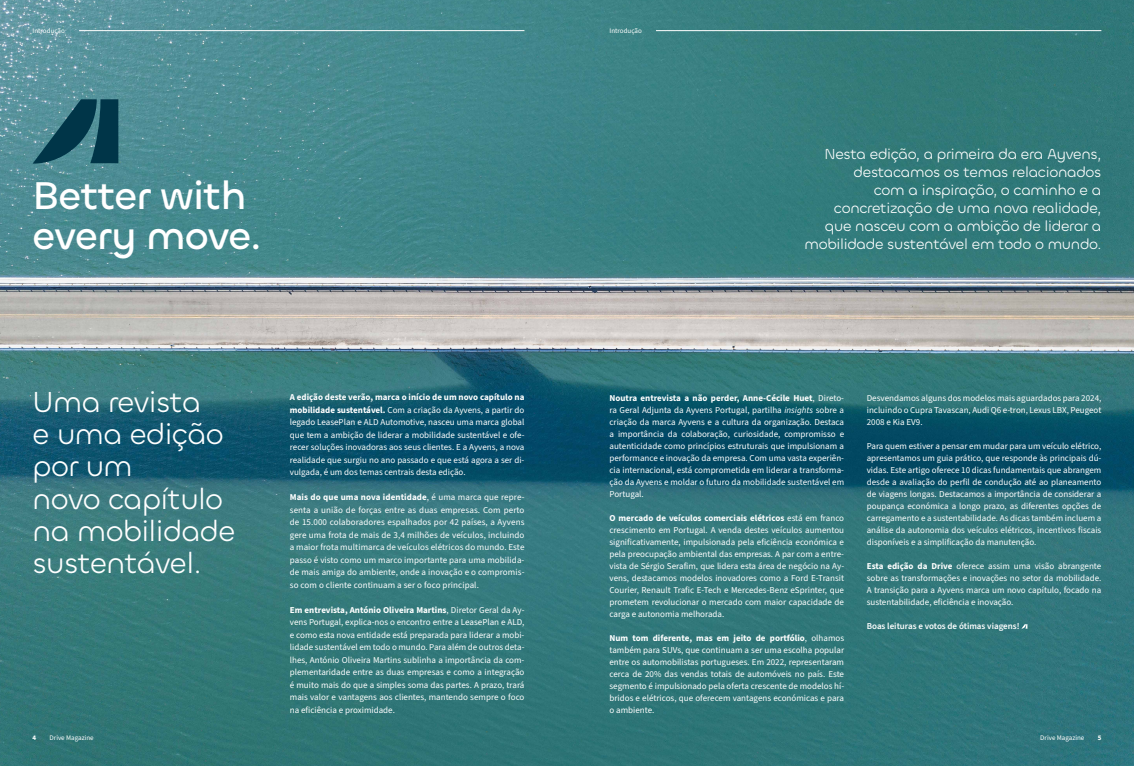
<style>
.page{position:relative;width:1134px;height:766px;background:#fff}
.page>*{position:absolute;margin:0;border:0;box-sizing:border-box;transform-origin:0 0}
.t1{font:500 40px/40px "Chillax";letter-spacing:-.02em;color:#fff}
.t2{font:30px/32px "Chillax";letter-spacing:-.02em;color:#fff}
.t3{font:15px/18px "Chillax";letter-spacing:-.02em;color:#fff;text-align:right}
.t4{font:9px/12px "Source Sans 3";color:#fff;text-align:justify}
.t5{font:600 9px "Source Sans 3";color:#fff}
.t6{font:7px "Source Sans 3";color:#fff}
.t7{font:700 7px "Source Sans 3";color:#fff}
.s1{font-weight:700}
.s2{font-style:italic}
</style>
<div class="page">
<img style="left:0;top:0;width:1134px;height:765px">
<hr style="left:656px;top:30px;width:445px;height:1px;background:#fff">
<hr style="left:79px;top:30px;width:445px;height:1px;background:#fff">
<svg style="left:33px;top:99px;width:85px;height:64px"></svg>
<svg style="left:1021px;top:624px;width:6px;height:4px"></svg>
<p class="t6" style="left:33px;top:26px;width:34px">Introdução</p>
<p class="t6" style="left:609px;top:26px;width:34px">Introdução</p>
<h1 class="t1" style="left:33px;top:176px;width:231px">Better with every move.</h1>
<h3 class="t3" style="left:804px;top:145px;width:298px">Nesta edição, a primeira da era Ayvens, destacamos os temas relacionados<br>com a inspiração, o caminho e a concretização de uma nova realidade, que nasceu com a ambição de liderar a mobilidade sustentável em todo o mundo.</h3>
<h2 class="t2" style="left:33px;top:386px;width:204px">Uma revista<br>e uma edição por um<br>novo capítulo na mobilidade sustentável.</h2>
<p class="t4" style="left:290px;top:391px;width:236px;line-height:12.5px"><span class="s1">A edição deste verão, marca o início de um novo capítulo na mobilidade sustentável.</span> Com a criação da Ayvens, a partir do legado LeasePlan e ALD Automotive, nasceu uma marca global que tem a ambição de liderar a mobilidade sustentável e ofe&shy;recer soluções inovadoras aos seus clientes. E a Ayvens, a nova realidade que surgiu no ano passado e que está agora a ser di&shy;vulgada, é um dos temas centrais desta edição.</p>
<p class="t4" style="left:290px;top:491px;width:236px;line-height:12.5px"><span class="s1">Mais do que uma nova identidade</span>, é uma marca que repre&shy;senta a união de forças entre as duas empresas. Com perto de 15.000 colaboradores espalhados por 42 países, a Ayvens gere uma frota de mais de 3,4 milhões de veículos, incluindo a maior frota multimarca de veículos elétricos do mundo. Este passo é visto como um marco importante para uma mobilida&shy;de mais amiga do ambiente, onde a inovação e o compromis&shy;so com o cliente continuam a ser o foco principal.</p>
<p class="t4" style="left:290px;top:603px;width:236px;line-height:12.5px"><span class="s1">Em entrevista, António Oliveira Martins</span>, Diretor Geral da Ay&shy;vens Portugal, explica-nos o encontro entre a LeasePlan e ALD, e como esta nova entidade está preparada para liderar a mobi&shy;lidade sustentável em todo o mundo. Para além de outros deta&shy;lhes, António Oliveira Martins sublinha a importância da com&shy;plementaridade entre as duas empresas e como a integração é muito mais do que a simples soma das partes. A prazo, trará mais valor e vantagens aos clientes, mantendo sempre o foco na eficiência e proximidade.</p>
<p class="t4" style="left:609px;top:391px;width:236px"><span class="s1">Noutra entrevista a não perder, Anne-Cécile Huet</span>, Direto&shy;ra Geral Adjunta da Ayvens Portugal, partilha <span class="s2">insights</span> sobre a criação da marca Ayvens e a cultura da organização. Destaca a importância da colaboração, curiosidade, compromisso e autenticidade como princípios estruturais que impulsionam a performance e inovação da empresa. Com uma vasta experiên&shy;cia internacional, está comprometida em liderar a transforma&shy;ção da Ayvens e moldar o futuro da mobilidade sustentável em Portugal.</p>
<p class="t4" style="left:609px;top:511px;width:236px"><span class="s1">O mercado de veículos comerciais elétricos</span> está em franco crescimento em Portugal. A venda destes veículos aumentou significativamente, impulsionada pela eficiência económica e pela preocupação ambiental das empresas. A par com a entre&shy;vista de Sérgio Serafim, que lidera esta área de negócio na Ay&shy;vens, destacamos modelos inovadores como a Ford E-Transit Courier, Renault Trafic E-Tech e Mercedes-Benz eSprinter, que prometem revolucionar o mercado com maior capacidade de carga e autonomia melhorada.</p>
<p class="t4" style="left:609px;top:631px;width:236px"><span class="s1">Num tom diferente, mas em jeito de portfólio</span>, olhamos também para SUVs, que continuam a ser uma escolha popular entre os automobilistas portugueses. Em 2022, representaram cerca de 20% das vendas totais de automóveis no país. Este segmento é impulsionado pela oferta crescente de modelos hí&shy;bridos e elétricos, que oferecem vantagens económicas e para o ambiente.</p>
<p class="t4" style="left:867px;top:391px;width:236px">Desvendamos alguns dos modelos mais aguardados para 2024, incluindo o Cupra Tavascan, Audi Q6 e-tron, Lexus LBX, Peugeot 2008 e Kia EV9.</p>
<p class="t4" style="left:867px;top:439px;width:236px">Para quem estiver a pensar em mudar para um veículo elétrico, apresentamos um guia prático, que responde às principais dú&shy;vidas. Este artigo oferece 10 dicas fundamentais que abrangem desde a avaliação do perfil de condução até ao planeamento de viagens longas. Destacamos a importância de considerar a poupança económica a longo prazo, as diferentes opções de carregamento e a sustentabilidade. As dicas também incluem a análise da autonomia dos veículos elétricos, incentivos fiscais disponíveis e a simplificação da manutenção.</p>
<p class="t4" style="left:867px;top:559px;width:236px"><span class="s1">Esta edição da Drive</span> oferece assim uma visão abrangente sobre as transformações e inovações no setor da mobilidade.<br>A transição para a Ayvens marca um novo capítulo, focado na sustentabilidade, eficiência e inovação.</p>
<p class="t5" style="left:867px;top:619px;width:154px">Boas leituras e votos de ótimas viagens!</p>
<p class="t7" style="left:33px;top:733px;width:5px">4</p>
<p class="t6" style="left:50px;top:733px;width:46px">Drive Magazine</p>
<p class="t6" style="left:1040px;top:733px;width:46px">Drive Magazine</p>
<p class="t7" style="left:1098px;top:733px;width:5px">5</p>
</div>
